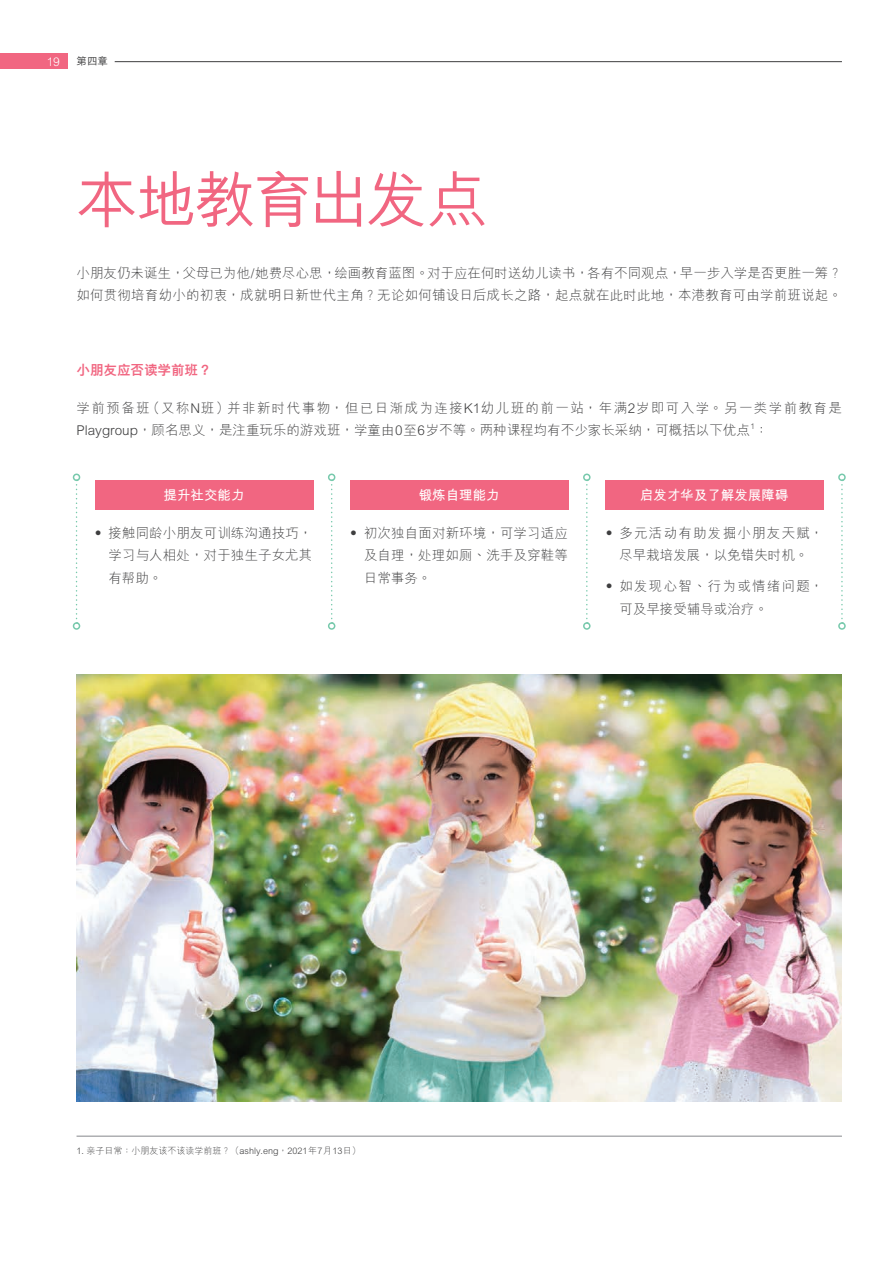
<style>
.page{position:relative;width:893px;height:1263px;background:#fff}
.page>*{position:absolute;margin:0;border:0;box-sizing:border-box;transform-origin:0 0}
.t1{font:500 61.5px "M Hei PR Cfor HSBC";letter-spacing:-.05em;color:#f16681}
.t2{font:300 13.5px/22.5px "M Hei PR Cfor HSBC";letter-spacing:.01em;color:#3e3e3f;text-align:justify}
.t3{font:300 13.5px/22.5px "M Hei PR Cfor HSBC";letter-spacing:.05em;color:#3e3e3f}
.t4{font:300 13.5px/22.5px "M Hei PR Cfor HSBC";letter-spacing:.09em;color:#3e3e3f;text-align:center}
.t5{font:700 13.5px "M Hei PR Cfor HSBC";color:#fff}
.t6{font:800 13.5px "M Hei PR Cfor HSBC";color:#f16681}
.t7{font:300 12px "M Hei H Kfor HSBC";color:#fff}
.t8{font:500 10.5px "M Hei PR Cfor HSBC";color:#3e3e3f}
.t9{font:300 9px "M Hei PR Cfor HSBC";color:#3e3e3f}
.t10{font:300 7.8px "M Hei PR Cfor HSBC";color:#3e3e3f}
.s1{font-family:"M Hei H Kfor HSBC"}
</style>
<div class="page">
<div style="left:0;top:53px;width:68px;height:16px;background:#f16681"></div>
<hr style="left:115px;top:61px;width:727px;height:1px;background:#3e3e3f">
<div style="left:95px;top:480px;width:218px;height:30px;background:#f16681"></div>
<div style="left:350px;top:480px;width:218px;height:30px;background:#f16681"></div>
<div style="left:605px;top:480px;width:218px;height:30px;background:#f16681"></div>
<svg style="left:331px;top:484px;width:2px;height:136px"></svg>
<div style="left:328px;top:473px;width:7px;height:8px;border:2px solid #77c9ac;border-radius:50%"></div>
<div style="left:328px;top:622px;width:7px;height:8px;border:2px solid #77c9ac;border-radius:50%"></div>
<svg style="left:76px;top:481px;width:2px;height:139px"></svg>
<div style="left:73px;top:473px;width:7px;height:8px;border:2px solid #77c9ac;border-radius:50%"></div>
<div style="left:73px;top:622px;width:7px;height:8px;border:2px solid #77c9ac;border-radius:50%"></div>
<svg style="left:841px;top:481px;width:2px;height:139px"></svg>
<div style="left:838px;top:473px;width:8px;height:8px;border:2px solid #77c9ac;border-radius:50%"></div>
<div style="left:838px;top:622px;width:8px;height:8px;border:2px solid #77c9ac;border-radius:50%"></div>
<svg style="left:586px;top:481px;width:2px;height:139px"></svg>
<div style="left:583px;top:473px;width:8px;height:8px;border:2px solid #77c9ac;border-radius:50%"></div>
<div style="left:583px;top:622px;width:8px;height:8px;border:2px solid #77c9ac;border-radius:50%"></div>
<img style="left:77px;top:674px;width:765px;height:427px">
<hr style="left:77px;top:1135px;width:765px;height:2px;background:#939598">
<p class="t7" style="left:47px;top:55px;width:15px">19</p>
<p class="t8" style="left:77px;top:56px;width:33px">第四章</p>
<h1 class="t1" style="left:77px;top:166px;width:413px">本地教育出发点</h1>
<p class="t2" style="left:77px;top:262px;width:767px">小朋友仍未诞生<span class="s1">，</span>父母已为他/她费尽心思<span class="s1">，</span>绘画教育蓝图<span class="s1">。</span>对于应在何时送幼儿读书<span class="s1">，</span>各有不同观点<span class="s1">，</span>早一步入学是否更胜一筹<span class="s1">？</span>如何贯彻培育幼小的初衷<span class="s1">，</span>成就明日新世代主角<span class="s1">？</span>无论如何铺设日后成长之路<span class="s1">，</span>起点就在此时此地<span class="s1">，</span>本港教育可由学前班说起<span class="s1">。</span></p>
<p class="t6" style="left:77px;top:363px;width:136px">小朋友应否读学前班<span class="s1">？</span></p>
<p class="t3" style="left:77px;top:397px;width:767px">学前预备班（又称N班）并非新时代事物<span class="s1">，</span>但已日渐成为连接K1幼儿班的前一站<span class="s1">，</span>年满2岁即可入学<span class="s1">。</span>另一类学前教育是<br>Playgroup<span class="s1">，</span>顾名思义<span class="s1">，</span>是注重玩乐的游戏班<span class="s1">，</span>学童由0至6岁不等<span class="s1">。</span>两种课程均有不少家长采纳<span class="s1">，</span>可概括以下优点<span class="s1">：</span></p>
<p class="t10" style="left:750px;top:422px;width:6px">1</p>
<p class="t5" style="left:164px;top:487px;width:82px">提升社交能力</p>
<p class="t5" style="left:419px;top:487px;width:82px">锻炼自理能力</p>
<p class="t5" style="left:640px;top:487px;width:150px">启发才华及了解发展障碍</p>
<p class="t2" style="left:108px;top:522px;width:205px;text-indent:-17px"><span class="s1">•</span> 接触同龄小朋友可训练沟通技巧<span class="s1">，</span>学习与人相处<span class="s1">，</span>对于独生子女尤其有帮助<span class="s1">。</span></p>
<p class="t2" style="left:364px;top:522px;width:205px;text-indent:-17px"><span class="s1">•</span> 初次独自面对新环境<span class="s1">，</span>可学习适应及自理<span class="s1">，</span>处理如厕丶洗手及穿鞋等日常事务<span class="s1">。</span></p>
<p class="t4" style="left:602px;top:522px;width:222px"><span class="s1">•</span> 多元活动有助发掘小朋友天赋<span class="s1">，</span>尽早栽培发展<span class="s1">，</span>以免错失时机<span class="s1">。</span></p>
<p class="t4" style="left:619px;top:575px;width:205px;text-align:left;text-indent:-17px"><span class="s1">•</span> 如发现心智丶行为或情绪问题<span class="s1">，</span>可及早接受辅导或治疗<span class="s1">。</span></p>
<p class="t9" style="left:77px;top:1146px;width:286px">1. 亲子日常<span class="s1">：</span>小朋友该不该读学前班<span class="s1">？</span>（ashly.eng<span class="s1">，</span>2021年7月13日）</p>
</div>
